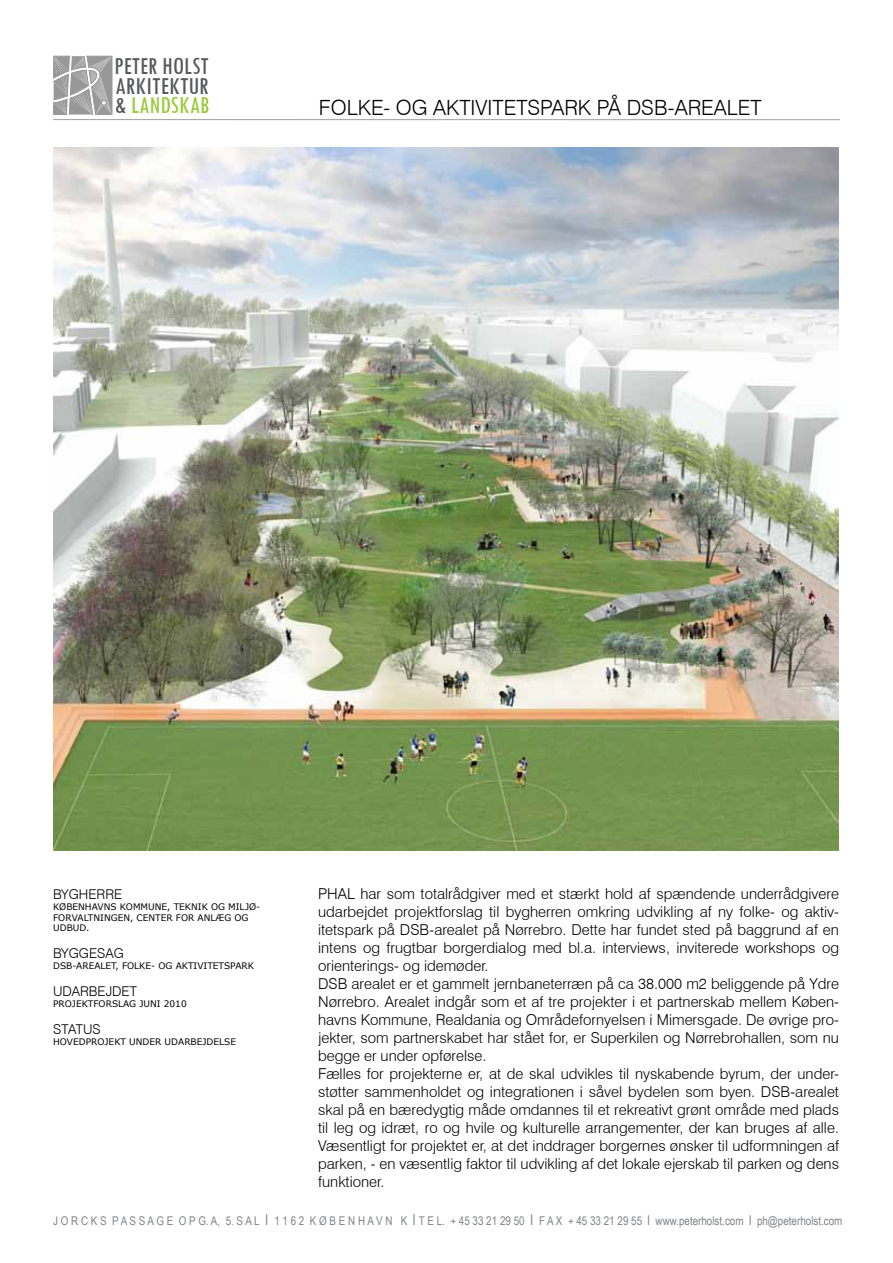
<style>
.page{position:relative;width:893px;height:1263px;background:#fff}
.page>*{position:absolute;margin:0;border:0;box-sizing:border-box;transform-origin:0 0}
.t1{font:condensed 25.35px/19.5px "Tw Cen";color:#58595b;text-align:justify}
.t2{font:300 21px "Swiss 721 BT";color:#000}
.t3{font:300 15px/18px "Swiss 721 BT";color:#000}
.t4{font:300 13.5px "Swiss 721 BT";color:#000}
.t5{font:12px "Arial Narrow";color:#808285}
.t6{font:9px/10.8px "Verdana";color:#000}
.s1{color:#9aca3d}
.s2{font-size:15px}
.s3{font-size:13.5px}
</style>
<div class="page">
<img style="left:53px;top:147px;width:786px;height:703px">
<svg style="left:54px;top:56px;width:58px;height:59px;background:#acacac"></svg>
<hr style="left:53px;top:119px;width:787px;height:1px;background:#a9a9ac">
<h1 class="t1" style="left:114px;top:56px;width:97px">PETER HOLST ARKITEKTUR &amp; <span class="s1">LANDSKAB</span></h1>
<h2 class="t2" style="left:319px;top:94px;width:444px">FOLKE- OG AKTIVITETSPARK PÅ DSB-AREALET</h2>
<p class="t3" style="left:318px;top:885px;width:522px">PHAL har som totalrådgiver med et stærkt hold af spændende underrådgivere udarbejdet projektforslag til bygherren omkring udvikling af ny folke- og aktiv&shy;itetspark på DSB-arealet på Nørrebro. Dette har fundet sted på baggrund af en intens og frugtbar borgerdialog med bl.a. interviews, inviterede workshops og orienterings- og idemøder.<br>DSB arealet er et gammelt jernbaneterræn på ca 38.000 m2 beliggende på Ydre Nørrebro. Arealet indgår som et af tre projekter i et partnerskab mellem Køben&shy;havns Kommune, Realdania og Områdefornyelsen i Mimersgade. De øvrige pro&shy;jekter, som partnerskabet har stået for, er Superkilen og Nørrebrohallen, som nu begge er under opførelse.<br>Fælles for projekterne er, at de skal udvikles til nyskabende byrum, der under&shy;støtter sammenholdet og integrationen i såvel bydelen som byen. DSB-arealet skal på en bæredygtig måde omdannes til et rekreativt grønt område med plads til leg og idræt, ro og hvile og kulturelle arrangementer, der kan bruges af alle.<br>Væsentligt for projektet er, at det inddrager borgernes ønsker til udformningen af parken, - en væsentlig faktor til udvikling af det lokale ejerskab til parken og dens funktioner.</p>
<p class="t5" style="left:53px;top:1212px;width:791px">J O R C K S P A S S A G E O P G. A, 5. S A L <span class="s2">l</span> 1 1 6 2 K Ø B E N H A V N K <span class="s2">l</span> T E L. + 45 33 21 29 50 <span class="s2">l</span> F A X + 45 33 21 29 55 <span class="s3">l</span> www.peterholst.com <span class="s3">l</span> ph@peterholst.com</p>
<p class="t4" style="left:53px;top:886px;width:71px">BYGHERRE</p>
<p class="t6" style="left:53px;top:901px;width:209px">KØBENHAVNS KOMMUNE, TEKNIK OG MILJØ-<br>FORVALTNINGEN, CENTER FOR ANLÆG OG<br>UDBUD.</p>
<p class="t4" style="left:53px;top:945px;width:72px">BYGGESAG</p>
<p class="t6" style="left:53px;top:960px;width:8px">DSB</p>
<p class="t6" style="left:72px;top:960px;width:111px">-AREALET, FOLKE- OG AKT</p>
<p class="t6" style="left:194px;top:960px;width:61px">IVITETSPARK</p>
<p class="t4" style="left:53px;top:983px;width:85px">UDARBEJDET</p>
<p class="t6" style="left:53px;top:998px;width:135px">PROJEKTFORSLAG JUNI 2010</p>
<p class="t4" style="left:53px;top:1021px;width:49px">STATUS</p>
<p class="t6" style="left:53px;top:1036px;width:184px">HOVEDPROJEKT UNDER UDARBEJDELSE</p>
</div>
